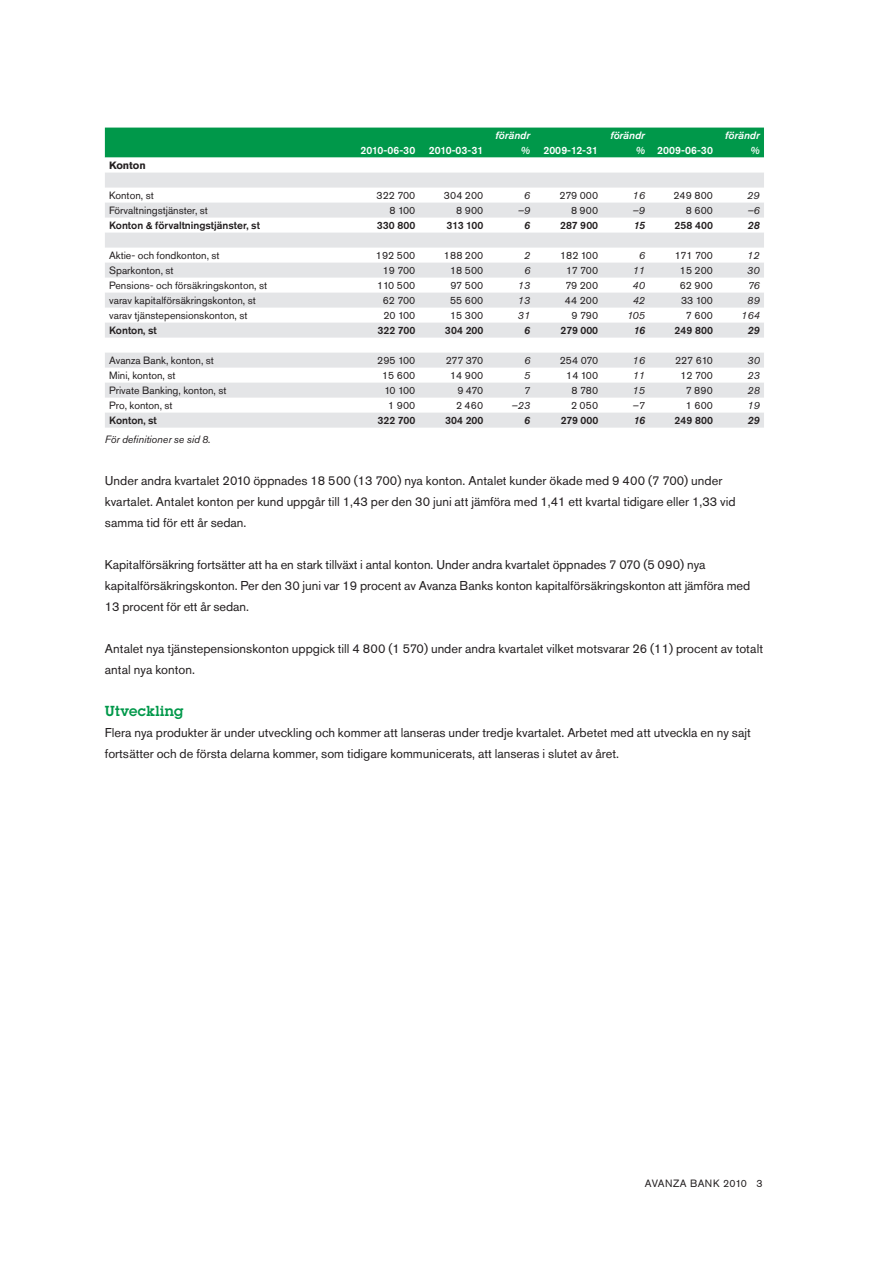
<style>
.page{position:relative;width:893px;height:1263px;background:#fff}
.page>*{position:absolute;margin:0;border:0;box-sizing:border-box;transform-origin:0 0}
.t1{font:600 14.25px "Lubalin Graph Std";color:#00984a}
.t2{font:12.75px/21px "Akzidenz Grotesk Pro";color:#231f20}
.t3{font:10.5px "Akzidenz Grotesk Pro";color:#231f20}
.t4{font:500 10.5px "Akzidenz Grotesk Pro";color:#231f20}
.t5{font:italic 10.5px "Akzidenz Grotesk Pro";color:#231f20}
.t6{font:500 10.5px "Akzidenz Grotesk Pro";color:#fff}
.t7{font:italic 500 10.5px "Akzidenz Grotesk Pro";color:#fff}
.t8{font:10.5px "Akzidenz Grotesk Pro";letter-spacing:.025em;color:#231f20}
.t9{font:italic 500 10.5px "Akzidenz Grotesk Pro";letter-spacing:-.015em;color:#231f20}
.t10{font:700 10.5px "Akzidenz Grotesk Pro";color:#231f20}
.s1{font-style:italic}
</style>
<div class="page">
<div style="left:105px;top:128px;width:659px;height:30px;background:#00984a"></div>
<svg style="left:105px;top:173px;width:659px;height:255px"></svg>
<p class="t7" style="left:496px;top:129px;width:36px">förändr</p>
<p class="t7" style="left:610px;top:129px;width:36px">förändr</p>
<p class="t7" style="left:725px;top:129px;width:36px">förändr</p>
<p class="t6" style="left:361px;top:144px;width:56px">2010-06-30</p>
<p class="t6" style="left:429px;top:144px;width:56px">2010-03-31</p>
<p class="t7" style="left:521px;top:144px;width:11px">%</p>
<p class="t6" style="left:543px;top:144px;width:56px">2009-12-31</p>
<p class="t6" style="left:636px;top:144px;width:79px"><span class="s1">%</span> 2009-06-30</p>
<p class="t7" style="left:750px;top:144px;width:11px">%</p>
<p class="t10" style="left:109px;top:159px;width:38px">Konton</p>
<p class="t3" style="left:109px;top:189px;width:46px">Konton, st</p>
<p class="t3" style="left:377px;top:189px;width:40px">322 700</p>
<p class="t3" style="left:444px;top:189px;width:41px">304 200</p>
<p class="t5" style="left:524px;top:189px;width:8px">6</p>
<p class="t3" style="left:560px;top:189px;width:40px">279 000</p>
<p class="t5" style="left:632px;top:189px;width:14px">16</p>
<p class="t3" style="left:673px;top:189px;width:41px">249 800</p>
<p class="t5" style="left:747px;top:189px;width:14px">29</p>
<p class="t3" style="left:109px;top:204px;width:100px">Förvaltningstjänster, st</p>
<p class="t3" style="left:389px;top:204px;width:27px">8 100</p>
<p class="t3" style="left:456px;top:204px;width:29px">8 900</p>
<p class="t5" style="left:518px;top:204px;width:14px">–9</p>
<p class="t3" style="left:571px;top:204px;width:29px">8 900</p>
<p class="t5" style="left:632px;top:204px;width:14px">–9</p>
<p class="t3" style="left:686px;top:204px;width:29px">8 600</p>
<p class="t5" style="left:747px;top:204px;width:14px">–6</p>
<p class="t4" style="left:109px;top:219px;width:152px">Konton &amp; förvaltningstjänster, st</p>
<p class="t4" style="left:377px;top:219px;width:40px">330 800</p>
<p class="t4" style="left:446px;top:219px;width:38px">313 100</p>
<p class="t9" style="left:524px;top:219px;width:7px">6</p>
<p class="t4" style="left:560px;top:219px;width:39px">287 900</p>
<p class="t9" style="left:634px;top:219px;width:13px">15</p>
<p class="t4" style="left:674px;top:219px;width:40px">258 400</p>
<p class="t9" style="left:748px;top:219px;width:14px">28</p>
<p class="t3" style="left:109px;top:249px;width:112px">Aktie- och fondkonton, st</p>
<p class="t3" style="left:376px;top:249px;width:41px">192 500</p>
<p class="t3" style="left:444px;top:249px;width:41px">188 200</p>
<p class="t5" style="left:524px;top:249px;width:8px">2</p>
<p class="t3" style="left:560px;top:249px;width:40px">182 100</p>
<p class="t5" style="left:639px;top:249px;width:8px">6</p>
<p class="t3" style="left:675px;top:249px;width:40px">171 700</p>
<p class="t5" style="left:747px;top:249px;width:14px">12</p>
<p class="t3" style="left:109px;top:264px;width:66px">Sparkonton, st</p>
<p class="t3" style="left:383px;top:264px;width:34px">19 700</p>
<p class="t3" style="left:450px;top:264px;width:35px">18 500</p>
<p class="t5" style="left:524px;top:264px;width:8px">6</p>
<p class="t3" style="left:566px;top:264px;width:34px">17 700</p>
<p class="t5" style="left:633px;top:264px;width:14px">11</p>
<p class="t3" style="left:680px;top:264px;width:35px">15 200</p>
<p class="t5" style="left:747px;top:264px;width:14px">30</p>
<p class="t3" style="left:109px;top:279px;width:159px">Pensions- och försäkringskonton, st</p>
<p class="t3" style="left:377px;top:279px;width:40px">110 500</p>
<p class="t3" style="left:451px;top:279px;width:34px">97 500</p>
<p class="t5" style="left:518px;top:279px;width:14px">13</p>
<p class="t3" style="left:566px;top:279px;width:34px">79 200</p>
<p class="t5" style="left:632px;top:279px;width:14px">40</p>
<p class="t3" style="left:680px;top:279px;width:35px">62 900</p>
<p class="t5" style="left:748px;top:279px;width:13px">76</p>
<p class="t3" style="left:109px;top:294px;width:148px">varav kapitalförsäkringskonton, st</p>
<p class="t3" style="left:383px;top:294px;width:34px">62 700</p>
<p class="t3" style="left:450px;top:294px;width:35px">55 600</p>
<p class="t5" style="left:518px;top:294px;width:14px">13</p>
<p class="t3" style="left:565px;top:294px;width:35px">44 200</p>
<p class="t5" style="left:633px;top:294px;width:14px">42</p>
<p class="t3" style="left:681px;top:294px;width:33px">33 100</p>
<p class="t5" style="left:747px;top:294px;width:14px">89</p>
<p class="t3" style="left:109px;top:309px;width:140px">varav tjänstepensionskonton, st</p>
<p class="t3" style="left:383px;top:309px;width:33px">20 100</p>
<p class="t3" style="left:450px;top:309px;width:35px">15 300</p>
<p class="t5" style="left:518px;top:309px;width:14px">31</p>
<p class="t3" style="left:571px;top:309px;width:28px">9 790</p>
<p class="t5" style="left:627px;top:309px;width:19px">105</p>
<p class="t3" style="left:686px;top:309px;width:29px">7 600</p>
<p class="t5" style="left:741px;top:309px;width:20px">164</p>
<p class="t4" style="left:109px;top:324px;width:49px">Konton, st</p>
<p class="t4" style="left:378px;top:324px;width:39px">322 700</p>
<p class="t4" style="left:445px;top:324px;width:40px">304 200</p>
<p class="t9" style="left:524px;top:324px;width:7px">6</p>
<p class="t4" style="left:561px;top:324px;width:39px">279 000</p>
<p class="t9" style="left:634px;top:324px;width:13px">16</p>
<p class="t4" style="left:675px;top:324px;width:40px">249 800</p>
<p class="t9" style="left:748px;top:324px;width:14px">29</p>
<p class="t3" style="left:109px;top:354px;width:106px">Avanza Bank, konton, st</p>
<p class="t3" style="left:377px;top:354px;width:40px">295 100</p>
<p class="t3" style="left:446px;top:354px;width:39px">277 370</p>
<p class="t5" style="left:524px;top:354px;width:8px">6</p>
<p class="t3" style="left:560px;top:354px;width:40px">254 070</p>
<p class="t5" style="left:632px;top:354px;width:14px">16</p>
<p class="t3" style="left:675px;top:354px;width:39px">227 610</p>
<p class="t5" style="left:747px;top:354px;width:14px">30</p>
<p class="t3" style="left:109px;top:369px;width:68px">Mini, konton, st</p>
<p class="t3" style="left:382px;top:369px;width:35px">15 600</p>
<p class="t3" style="left:450px;top:369px;width:35px">14 900</p>
<p class="t5" style="left:524px;top:369px;width:8px">5</p>
<p class="t3" style="left:566px;top:369px;width:33px">14 100</p>
<p class="t5" style="left:633px;top:369px;width:14px">11</p>
<p class="t3" style="left:680px;top:369px;width:34px">12 700</p>
<p class="t5" style="left:748px;top:369px;width:14px">23</p>
<p class="t3" style="left:109px;top:384px;width:119px">Private Banking, konton, st</p>
<p class="t3" style="left:384px;top:384px;width:32px">10 100</p>
<p class="t3" style="left:457px;top:384px;width:28px">9 470</p>
<p class="t5" style="left:524px;top:384px;width:8px">7</p>
<p class="t3" style="left:571px;top:384px;width:28px">8 780</p>
<p class="t5" style="left:632px;top:384px;width:14px">15</p>
<p class="t3" style="left:686px;top:384px;width:29px">7 890</p>
<p class="t5" style="left:747px;top:384px;width:14px">28</p>
<p class="t3" style="left:109px;top:399px;width:65px">Pro, konton, st</p>
<p class="t3" style="left:388px;top:399px;width:29px">1 900</p>
<p class="t3" style="left:456px;top:399px;width:29px">2 460</p>
<p class="t5" style="left:512px;top:399px;width:20px">–23</p>
<p class="t3" style="left:571px;top:399px;width:29px">2 050</p>
<p class="t5" style="left:633px;top:399px;width:14px">–7</p>
<p class="t3" style="left:686px;top:399px;width:29px">1 600</p>
<p class="t5" style="left:747px;top:399px;width:14px">19</p>
<p class="t4" style="left:109px;top:414px;width:49px">Konton, st</p>
<p class="t4" style="left:378px;top:414px;width:39px">322 700</p>
<p class="t4" style="left:445px;top:414px;width:40px">304 200</p>
<p class="t9" style="left:524px;top:414px;width:7px">6</p>
<p class="t4" style="left:561px;top:414px;width:39px">279 000</p>
<p class="t9" style="left:634px;top:414px;width:13px">16</p>
<p class="t4" style="left:675px;top:414px;width:40px">249 800</p>
<p class="t9" style="left:748px;top:414px;width:14px">29</p>
<p class="t5" style="left:105px;top:432px;width:107px">För definitioner se sid 8.</p>
<p class="t2" style="left:105px;top:470px;width:632px">Under andra kvartalet 2010 öppnades 18 500 (13 700) nya konton. Antalet kunder ökade med 9 400 (7 700) under kvartalet. Antalet konton per kund uppgår till 1,43 per den 30 juni att jämföra med 1,41 ett kvartal tidigare eller 1,33 vid samma tid för ett år sedan.</p>
<p class="t2" style="left:105px;top:554px;width:647px">Kapitalförsäkring fortsätter att ha en stark tillväxt i antal konton. Under andra kvartalet öppnades 7 070 (5 090) nya kapitalförsäkringskonton. Per den 30 juni var 19 procent av Avanza Banks konton kapitalförsäkringskonton att jämföra med<br>13 procent för ett år sedan.</p>
<p class="t2" style="left:105px;top:638px;width:660px">Antalet nya tjänstepensionskonton uppgick till 4 800 (1 570) under andra kvartalet vilket motsvarar 26 (11) procent av totalt antal nya konton.</p>
<p class="t1" style="left:105px;top:701px;width:80px">Utveckling</p>
<p class="t2" style="left:105px;top:722px;width:648px">Flera nya produkter är under utveckling och kommer att lanseras under tredje kvartalet. Arbetet med att utveckla en ny sajt fortsätter och de första delarna kommer, som tidigare kommunicerats, att lanseras i slutet av året.</p>
<p class="t8" style="left:645px;top:1177px;width:119px">Avanza BANK 2010 3</p>
</div>
